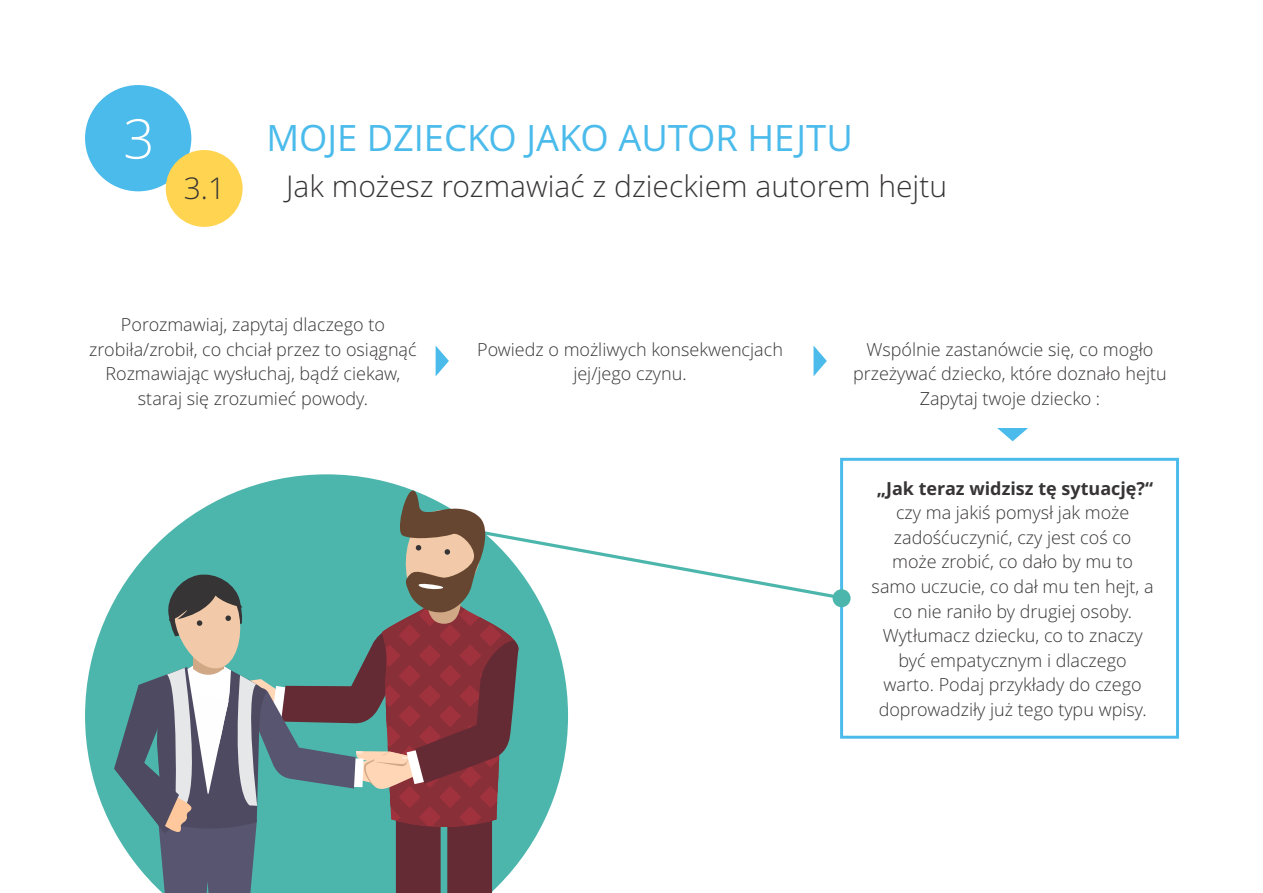
<style>
.page{position:relative;width:1263px;height:893px;background:#fff}
.page>*{position:absolute;margin:0;border:0;box-sizing:border-box;transform-origin:0 0}
.t1{font:300 54.75px "Open Sans";color:#fefefe}
.t2{font:36.3px "Open Sans";color:#4bbbeb}
.t3{font:300 30px "Open Sans";color:#373435}
.t4{font:300 18px/24.5px "Open Sans";color:#373435;text-align:center}
.t5{font:700 18px "Open Sans";color:#373435}
</style>
<div class="page">
<div style="left:85px;top:85px;width:106px;height:106px;background:#4bbbeb;border-radius:50%"></div>
<div style="left:166px;top:150px;width:77px;height:77px;background:#ffd450;border-radius:50%"></div>
<svg style="left:436px;top:346px;width:13px;height:30px"></svg>
<svg style="left:813px;top:345px;width:14px;height:31px"></svg>
<div style="left:840px;top:458px;width:339px;height:281px;border:3px solid #4bbbeb"></div>
<div style="left:832px;top:589px;width:18px;height:18px;background:#4db6ac;border-radius:50%"></div>
<svg style="left:997px;top:428px;width:31px;height:13px"></svg>
<svg style="left:85px;top:601px;width:29px;height:230px;fill:#4db6ac"></svg>
<svg style="left:114px;top:460px;width:732px;height:433px"></svg>
<h1 class="t1" style="left:123px;top:117px;width:33px">3</h1>
<h3 class="t3" style="left:184px;top:176px;width:43px">3.1</h3>
<h2 class="t2" style="left:266px;top:123px;width:588px">MOJE DZIECKO JAKO AUTOR HEJTU</h2>
<h3 class="t3" style="left:286px;top:174px;width:662px">Jak możesz rozmawiać z dzieckiem autorem hejtu</h3>
<p class="t4" style="left:89px;top:314px;width:329px">Porozmawiaj, zapytaj dlaczego to zrobiła/zrobił, co chciał przez to osiągnąć Rozmawiając wysłuchaj, bądź ciekaw, staraj się zrozumieć powody.</p>
<p class="t4" style="left:477px;top:339px;width:307px">Powiedz o możliwych konsekwencjach jej/jego czynu.</p>
<p class="t4" style="left:853px;top:339px;width:315px">Wspólnie zastanówcie się, co mogło przeżywać dziecko, które doznało hejtu<br>Zapytaj twoje dziecko :</p>
<p class="t5" style="left:877px;top:481px;width:278px">„Jak teraz widzisz tę sytuację?“</p>
<p class="t4" style="left:872px;top:502px;width:284px">czy ma jakiś pomysł jak może zadośćuczynić, czy jest coś co może zrobić, co dało by mu to samo uczucie, co dał mu ten hejt, a co nie raniło by drugiej osoby.<br>Wytłumacz dziecku, co to znaczy być empatycznym i dlaczego warto. Podaj przykłady do czego doprowadziły już tego typu wpisy.</p>
</div>
